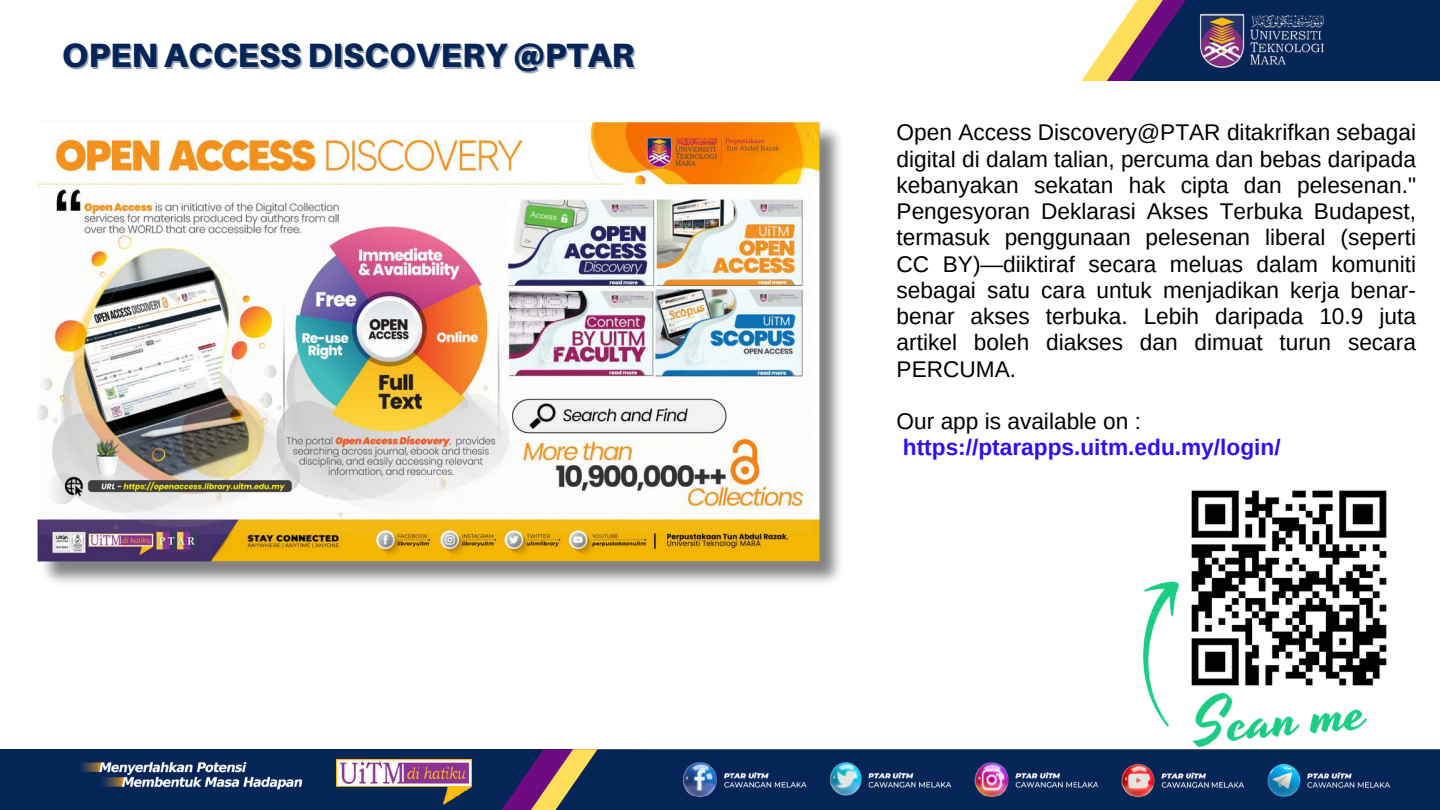
<style>
.page{position:relative;width:1440px;height:810px;background:#fff}
.page>*{position:absolute;margin:0;border:0;box-sizing:border-box;transform-origin:0 0}
.t1{font:900 33.7px "Aileron";color:#052557}
.t2{font:22.7px/26.2px "Arimo";color:#000;text-align:justify}
.t3{font:700 22.7px "Arimo";color:#340eef}
</style>
<div class="page">
<div style="left:0;top:749px;width:573px;height:61px;background:#052557"></div>
<svg style="left:1081px;top:0;width:359px;height:81px;background:#495170"></svg>
<svg style="left:501px;top:760px;width:35px;height:50px"></svg>
<svg style="left:536px;top:749px;width:904px;height:61px;background:#38405b"></svg>
<img style="left:349px;top:760px;width:123px;height:45px">
<img style="left:81px;top:759px;width:268px;height:31px">
<img style="left:664px;top:746px;width:752px;height:64px">
<img style="left:1190px;top:5px;width:147px;height:70px">
<img style="left:1143px;top:581px;width:225px;height:165px">
<img style="left:37px;top:121px;width:804px;height:462px">
<img style="left:1186px;top:490px;width:201px;height:201px">
<h1 class="t1" style="left:62px;top:34px;width:574px">OPEN ACCESS DISCOVERY @PTAR</h1>
<p class="t2" style="left:897px;top:119px;width:521px">Open Access Discovery@PTAR ditakrifkan sebagai digital di dalam talian, percuma dan bebas daripada kebanyakan sekatan hak cipta dan pelesenan." Pengesyoran Deklarasi Akses Terbuka Budapest, termasuk penggunaan pelesenan liberal (seperti CC BY)—diiktiraf secara meluas dalam komuniti sebagai satu cara untuk menjadikan kerja benar&shy;benar akses terbuka. Lebih daripada 10.9 juta artikel boleh diakses dan dimuat turun secara PERCUMA.</p>
<p class="t2" style="left:897px;top:408px;width:246px">Our app is available on :</p>
<p class="t3" style="left:903px;top:435px;width:379px">https://ptarapps.uitm.edu.my/login/</p>
</div>
